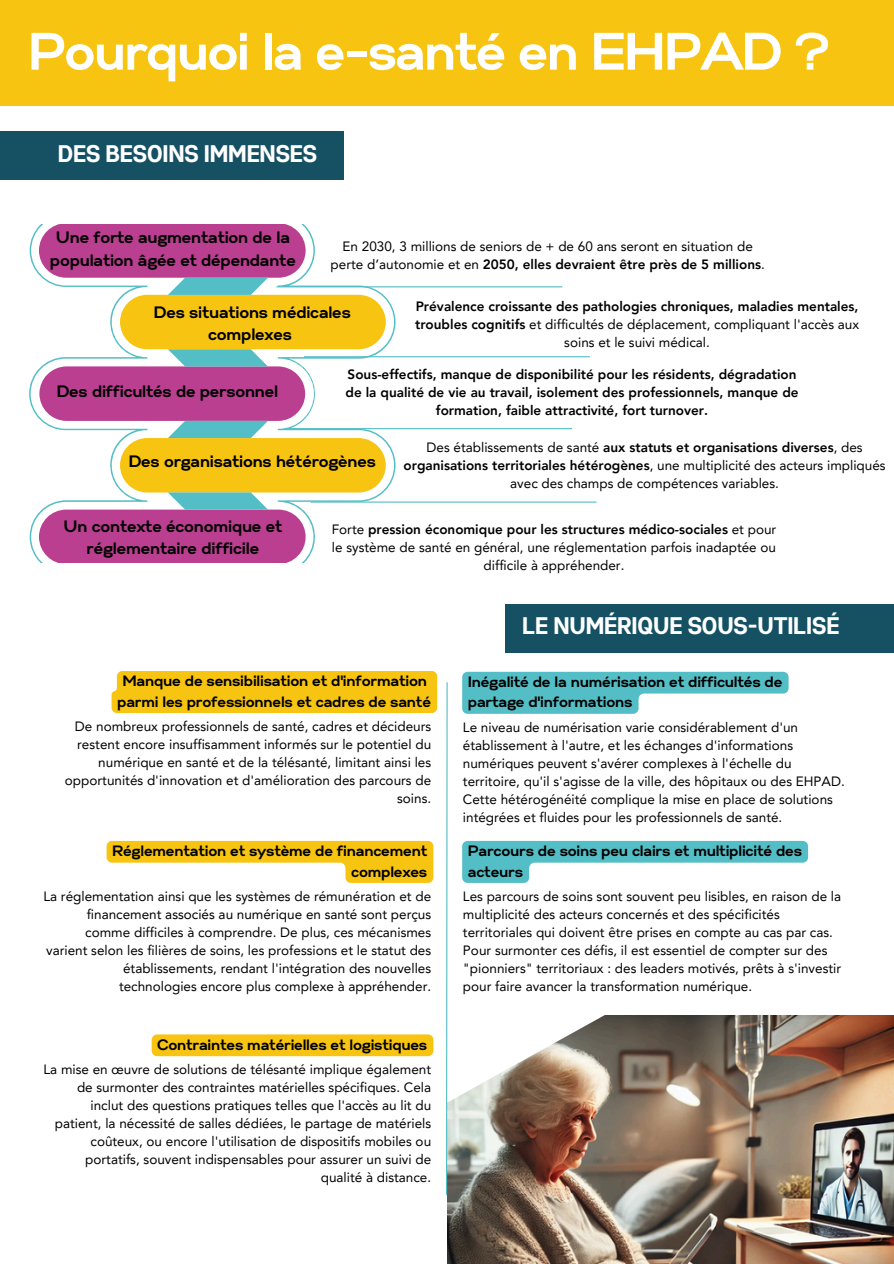
<style>
.page{position:relative;width:894px;height:1264px;background:#fff}
.page>*{position:absolute;margin:0;border:0;box-sizing:border-box;transform-origin:0 0}
.t1{font:700 52.5px "Gabriel Sans";letter-spacing:-.02em;color:#fff}
.t2{font:700 24px "Gabriel Sans Cond";color:#fff}
.t3{font:700 16.5px/22.5px "Gabriel Sans";color:#000;text-align:center}
.t4{font:700 15px/20.2px "Gabriel Sans";color:#000}
.t5{font:13.5px/18px "Avenir LT Pro";color:#000;text-align:center}
.t6{font:800 13.5px/18px "Avenir LT Pro";color:#000;text-align:center}
.s1{font-weight:800}
.s2{font-weight:400}
</style>
<div class="page">
<div style="left:0;top:0;width:893px;height:106px;background:#f7c412"></div>
<div style="left:0;top:132px;width:344px;height:48px;background:#155063"></div>
<div style="left:505px;top:604px;width:388px;height:48px;background:#155063"></div>
<hr style="left:304px;top:356px;width:285px;height:1px;background:#54bec6">
<hr style="left:276px;top:286px;width:286px;height:1px;background:#54bec6">
<hr style="left:286px;top:428px;width:286px;height:1px;background:#54bec6">
<hr style="left:310px;top:501px;width:286px;height:1px;background:#54bec6">
<img style="left:447px;top:1015px;width:445px;height:248px">
<svg style="left:295px;top:844px;width:345px;height:342px"></svg>
<svg style="left:445px;top:682px;width:3px;height:514px"></svg>
<svg style="left:29px;top:225px;width:366px;height:337px"></svg>
<svg style="left:39px;top:225px;width:266px;height:70px"></svg>
<svg style="left:168px;top:349px;width:100px;height:17px"></svg>
<svg style="left:168px;top:421px;width:100px;height:17px"></svg>
<svg style="left:39px;top:492px;width:266px;height:70px"></svg>
<div style="left:111px;top:671px;width:326px;height:42px;background:#f8c412"></div>
<svg style="left:106px;top:840px;width:327px;height:42px"></svg>
<svg style="left:462px;top:671px;width:326px;height:42px"></svg>
<svg style="left:462px;top:840px;width:345px;height:42px"></svg>
<div style="left:152px;top:1034px;width:281px;height:22px;background:#f8c412"></div>
<p class="t1" style="left:29px;top:28px;width:802px">Pourquoi la e-santé en EHPAD ?</p>
<h3 class="t2" style="left:59px;top:143px;width:261px">DES BESOINS IMMENSES</h3>
<h3 class="t3" style="left:50px;top:227px;width:247px">Une forte augmentation de la population âgée et dépendante</h3>
<h3 class="t3" style="left:154px;top:301px;width:198px">Des situations médicales complexes</h3>
<p class="t5" style="left:330px;top:238px;width:435px">En 2030, 3 millions de seniors de + de 60 ans seront en situation de perte d’autonomie et en <span class="s1">2050, elles devraient être près de 5 millions</span>.</p>
<p class="t6" style="left:415px;top:299px;width:445px">Prévalence croissante des pathologies chroniques, maladies mentales, troubles cognitifs <span class="s2">et difficultés de déplacement, compliquant l'accès aux soins et le suivi médical.</span></p>
<p class="t6" style="left:345px;top:366px;width:454px">Sous-effectifs, manque de disponibilité pour les résidents, dégradation de la qualité de vie au travail, isolement des professionnels, manque de formation, faible attractivité, fort turnover.</p>
<p class="t5" style="left:403px;top:440px;width:483px">Des établissements de santé <span class="s1">aux statuts et organisations diverses</span>, des <span class="s1">organisations territoriales hétérogènes</span>, une multiplicité des acteurs impliqués avec des champs de compétences variables.</p>
<h4 class="t5" style="left:331px;top:521px;width:446px">Forte <span class="s1">pression économique pour les structures médico-sociales</span> et pour le système de santé en général, une réglementation parfois inadaptée ou difficile à appréhender.</h4>
<p class="t2" style="left:522px;top:615px;width:318px">LE NUMÉRIQUE SOUS-UTILISÉ</p>
<h3 class="t3" style="left:57px;top:381px;width:223px">Des difficultés de personnel</h3>
<h3 class="t3" style="left:129px;top:451px;width:248px">Des organisations hétérogènes</h3>
<p class="t3" style="left:64px;top:515px;width:220px">Un contexte économique et réglementaire difficile</p>
<p class="t4" style="left:117px;top:672px;width:315px;text-align:center">Manque de sensibilisation et d'information parmi les professionnels et cadres de santé</p>
<p class="t5" style="left:65px;top:718px;width:367px;text-align:right">De nombreux professionnels de santé, cadres et décideurs restent encore insuffisamment informés sur le potentiel du numérique en santé et de la télésanté, limitant ainsi les opportunités d'innovation et d'amélioration des parcours de soins.</p>
<p class="t4" style="left:112px;top:841px;width:316px;text-align:right">Réglementation et système de financement complexes</p>
<h2 class="t5" style="left:43px;top:888px;width:389px;text-align:right">La réglementation ainsi que les systèmes de rémunération et de financement associés au numérique en santé sont perçus comme difficiles à comprendre. De plus, ces mécanismes varient selon les filières de soins, les professions et le statut des établissements, rendant l'intégration des nouvelles technologies encore plus complexe à appréhender.</h2>
<p class="t4" style="left:158px;top:1035px;width:271px">Contraintes matérielles et logistiques</p>
<h3 class="t5" style="left:43px;top:1061px;width:389px;text-align:right">La mise en œuvre de solutions de télésanté implique également de surmonter des contraintes matérielles spécifiques. Cela inclut des questions pratiques telles que l'accès au lit du patient, la nécessité de salles dédiées, le partage de matériels coûteux, ou encore l'utilisation de dispositifs mobiles ou portatifs, souvent indispensables pour assurer un suivi de qualité à distance.</h3>
<h3 class="t4" style="left:468px;top:672px;width:316px">Inégalité de la numérisation et difficultés de partage d'informations</h3>
<h3 class="t5" style="left:463px;top:719px;width:383px;text-align:left">Le niveau de numérisation varie considérablement d'un établissement à l'autre, et les échanges d'informations numériques peuvent s'avérer complexes à l'échelle du territoire, qu'il s'agisse de la ville, des hôpitaux ou des EHPAD.<br>Cette hétérogénéité complique la mise en place de solutions intégrées et fluides pour les professionnels de santé.</h3>
<p class="t4" style="left:468px;top:841px;width:335px">Parcours de soins peu clairs et multiplicité des acteurs</p>
<p class="t5" style="left:463px;top:888px;width:379px;text-align:left">Les parcours de soins sont souvent peu lisibles, en raison de la multiplicité des acteurs concernés et des spécificités territoriales qui doivent être prises en compte au cas par cas.<br>Pour surmonter ces défis, il est essentiel de compter sur des "pionniers" territoriaux : des leaders motivés, prêts à s'investir pour faire avancer la transformation numérique.</p>
</div>
